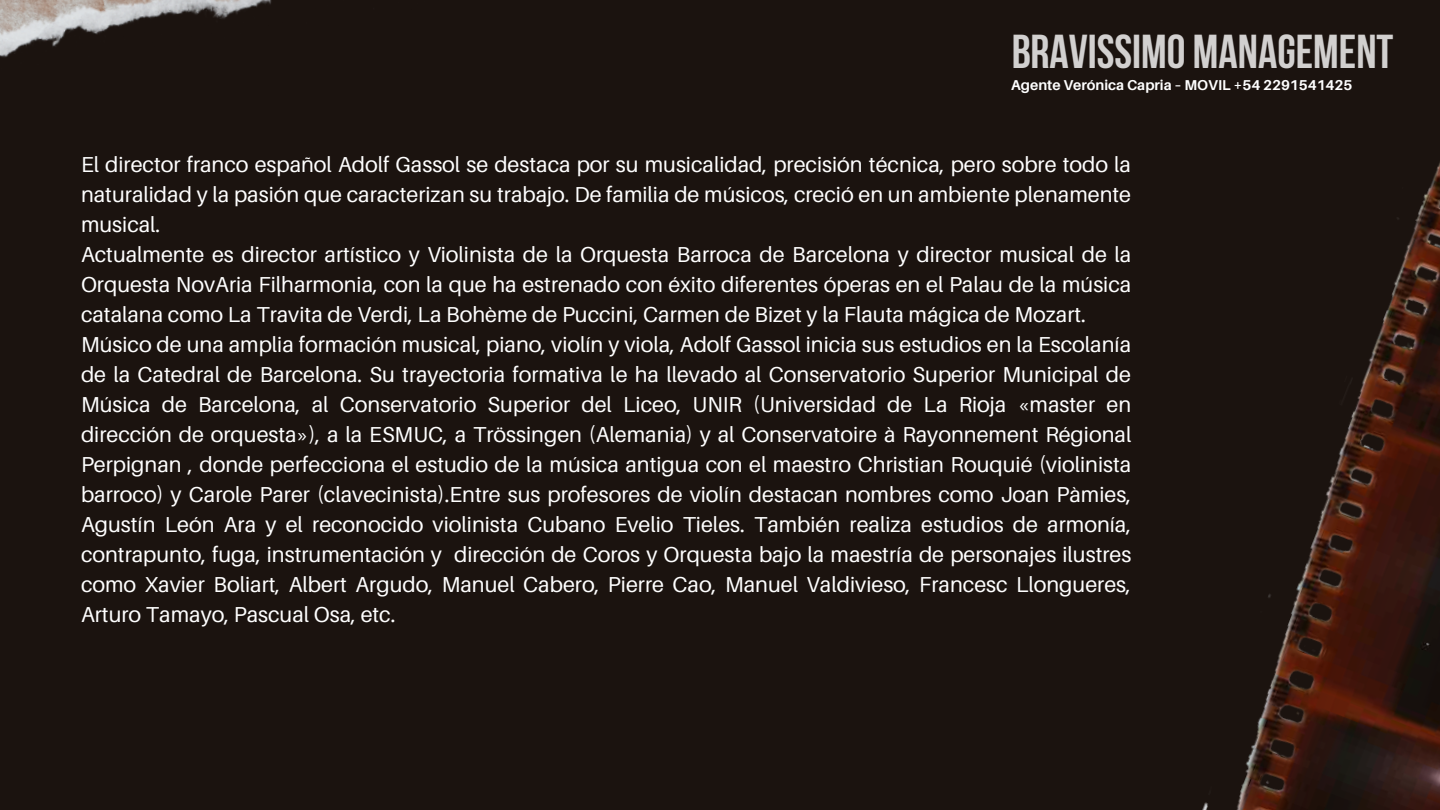
<style>
.page{position:relative;width:1440px;height:810px;background:#1b130f}
.page>*{position:absolute;margin:0;border:0;box-sizing:border-box;transform-origin:0 0}
.t1{font:700 47.4px "Bebas Neue";color:#fff}
.t2{font:21.6px/30px "Aileron";color:#fff;text-align:justify}
.t3{font:700 14.3px "Aileron";color:#fff}
</style>
<div class="page">
<img style="left:1202px;top:162px;width:238px;height:648px">
<img style="left:0;top:0;width:272px;height:57px">
<h1 class="t1" style="left:1011px;top:33px;width:384px">BRAVISSIMO MANAGEMENT</h1>
<p class="t3" style="left:1011px;top:76px;width:343px">Agente Verónica Capria – MOVIL +54 2291541425</p>
<p class="t2" style="left:81px;top:149px;width:1052px">El director franco español Adolf Gassol se destaca por su musicalidad, precisión técnica, pero sobre todo la naturalidad y la pasión que caracterizan su trabajo. De familia de músicos, creció en un ambiente plenamente musical.</p>
<p class="t2" style="left:81px;top:239px;width:1052px">Actualmente es director artístico y Violinista de la Orquesta Barroca de Barcelona y director musical de la Orquesta NovAria Filharmonia, con la que ha estrenado con éxito diferentes óperas en el Palau de la música catalana como La Travita de Verdi, La Bohème de Puccini, Carmen de Bizet y la Flauta mágica de Mozart.</p>
<p class="t2" style="left:81px;top:329px;width:1052px">Músico de una amplia formación musical, piano, violín y viola, Adolf Gassol inicia sus estudios en la Escolanía de la Catedral de Barcelona. Su trayectoria formativa le ha llevado al Conservatorio Superior Municipal de Música de Barcelona, al Conservatorio Superior del Liceo, UNIR (Universidad de La Rioja «master en dirección de orquesta»), a la ESMUC, a Trössingen (Alemania) y al Conservatoire à Rayonnement Régional Perpignan , donde perfecciona el estudio de la música antigua con el maestro Christian Rouquié (violinista barroco) y Carole Parer (clavecinista).Entre sus profesores de violín destacan nombres como Joan Pàmies, Agustín León Ara y el reconocido violinista Cubano Evelio Tieles. También realiza estudios de armonía, contrapunto, fuga, instrumentación y dirección de Coros y Orquesta bajo la maestría de personajes ilustres como Xavier Boliart, Albert Argudo, Manuel Cabero, Pierre Cao, Manuel Valdivieso, Francesc Llongueres, Arturo Tamayo, Pascual Osa, etc.</p>
</div>
